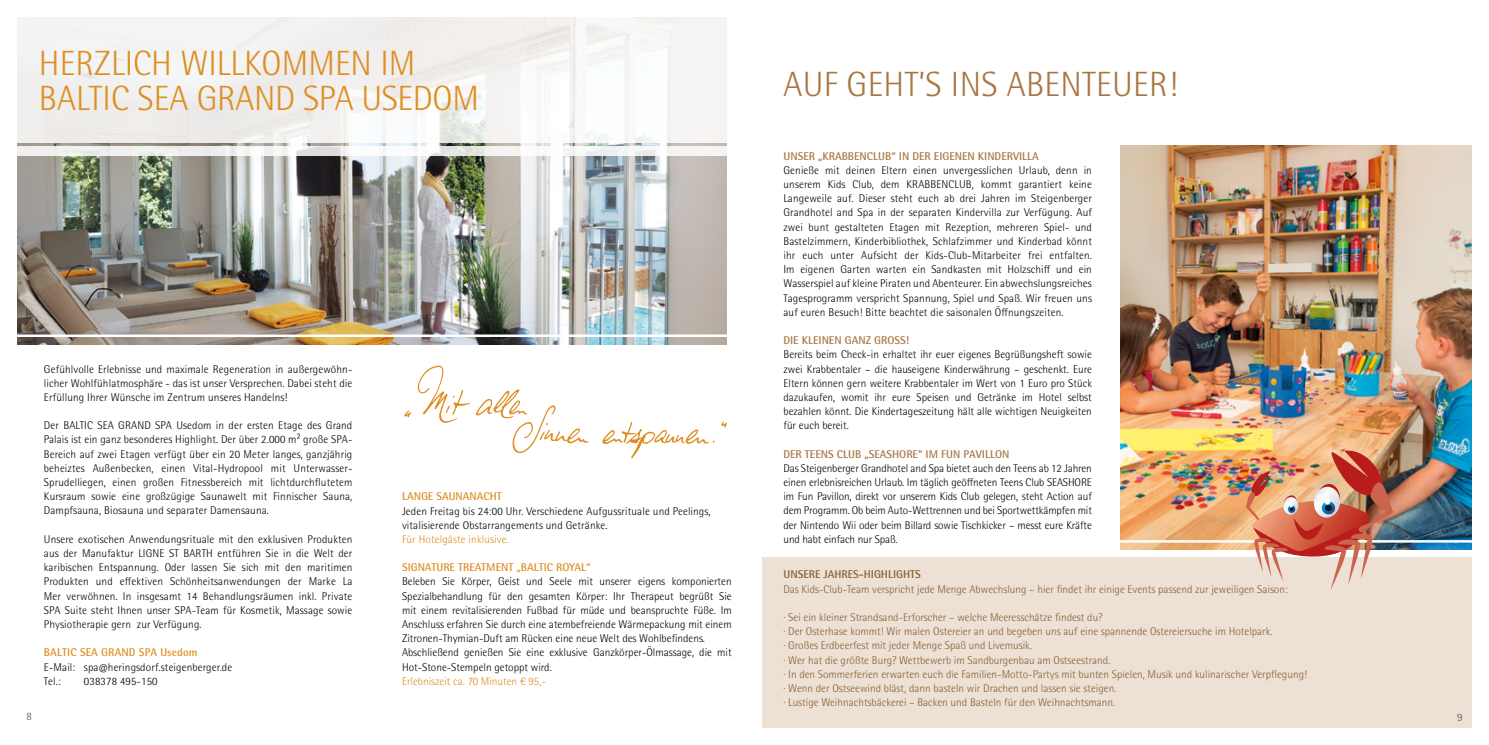
<style>
.page{position:relative;width:1489px;height:745px;background:#fff}
.page>*{position:absolute;margin:0;border:0;box-sizing:border-box;transform-origin:0 0}
.t1{font:300 35px/35.4px "Rotis Semi Sans W1 G";color:#de8e23}
.t2{font:300 35px "Rotis Semi Sans W1 G";letter-spacing:.01em;color:#a97643}
.t3{font:300 11.25px/14.1px "Rotis Semi Sans W1 G";color:#000;text-align:justify}
.t4{font:300 11.25px/14.1px "Rotis Semi Sans W1 G";color:#865e35}
.t5{font:700 11.25px "Rotis Semi Sans W1 G";color:#a97643}
.t6{font:700 11.25px "Rotis Semi Sans W1 G";color:#de8e23}
.t7{font:300 11.25px "Rotis Semi Sans W1 G";color:#de8e23}
.t8{font:700 11.25px "Rotis Semi Sans W1 G";color:#865e35}
.t9{font:300 11.25px "Rotis Semi Sans W1 G";color:#565656}
</style>
<div class="page">
<div style="left:762px;top:556px;width:709px;height:170px;background:#ede0d4"></div>
<img style="left:18px;top:143px;width:708px;height:201px">
<hr style="left:15px;top:334px;width:717px;height:3px;background:#fff">
<img style="left:1120px;top:145px;width:350px;height:404px">
<hr style="left:1116px;top:539px;width:360px;height:3px;background:#fff">
<svg style="left:17px;top:146px;width:710px;height:10px;fill:#f2f2f1"></svg>
<div style="left:16px;top:5px;width:714px;height:138px;background:#f3f4f3"></div>
<img style="left:1245px;top:447px;width:149px;height:142px">
<svg style="left:721px;top:421px;width:5px;height:6px"></svg>
<svg style="left:418px;top:365px;width:52px;height:57px"></svg>
<svg style="left:404px;top:410px;width:7px;height:7px"></svg>
<svg style="left:602px;top:422px;width:112px;height:36px"></svg>
<svg style="left:476px;top:389px;width:112px;height:64px"></svg>
<h1 class="t1" style="left:39px;top:45px;width:441px">HERZLICH WILLKOMMEN IM<br>BALTIC SEA GRAND SPA USEDOM</h1>
<p class="t3" style="left:44px;top:361px;width:310px">Gefühlvolle Erlebnisse und maximale Regeneration in außergewöhn&shy;licher Wohlfühlatmosphäre - das ist unser Versprechen. Dabei steht die Erfüllung Ihrer Wünsche im Zentrum unseres Handelns!</p>
<p class="t3" style="left:44px;top:418px;width:310px">Der BALTIC SEA GRAND SPA Usedom in der ersten Etage des Grand Palais ist ein ganz besonderes Highlight. Der über 2.000 m² große SPA-Bereich auf zwei Etagen verfügt über ein 20 Meter langes, ganzjährig beheiztes Außenbecken, einen Vital-Hydropool mit Unterwasser-Sprudelliegen, einen großen Fitnessbereich mit lichtdurchflutetem Kursraum sowie eine großzügige Saunawelt mit Finnischer Sauna, Dampfsauna, Biosauna und separater Damensauna.</p>
<p class="t3" style="left:44px;top:531px;width:310px">Unsere exotischen Anwendungsrituale mit den exklusiven Produkten aus der Manufaktur LIGNE ST BARTH entführen Sie in die Welt der karibischen Entspannung. Oder lassen Sie sich mit den maritimen Produkten und effektiven Schönheitsanwendungen der Marke La Mer verwöhnen. In insgesamt 14 Behandlungsräumen inkl. Private SPA Suite steht Ihnen unser SPA-Team für Kosmetik, Massage sowie Physiotherapie gern zur Verfügung.</p>
<p class="t6" style="left:44px;top:645px;width:155px">BALTIC SEA GRAND SPA Usedom</p>
<p class="t3" style="left:44px;top:659px;width:190px">E-Mail: spa@heringsdorf.steigenberger.de<br>Tel.:</p>
<p class="t3" style="left:84px;top:673px;width:75px">038378 495-150</p>
<p class="t6" style="left:402px;top:489px;width:101px">LANGE SAUNANACHT</p>
<p class="t3" style="left:402px;top:503px;width:310px">Jeden Freitag bis 24:00 Uhr. Verschiedene Aufgussrituale und Peelings, vitalisierende Obstarrangements und Getränke.</p>
<p class="t7" style="left:402px;top:532px;width:108px">Für Hotelgäste inklusive.</p>
<p class="t6" style="left:402px;top:560px;width:190px">SIGNATURE TREATMENT „BALTIC ROYAL“</p>
<p class="t3" style="left:402px;top:574px;width:331px;text-align:left">Beleben Sie Körper, Geist und Seele mit unserer eigens komponierten Spezialbehandlung für den gesamten Körper: Ihr Therapeut begrüßt Sie mit einem revitalisierenden Fußbad für müde und beanspruchte Füße. Im Anschluss erfahren Sie durch eine atembefreiende Wärmepackung mit einem Zitronen-Thymian-Duft am Rücken eine neue Welt des Wohlbefindens.<br>Abschließend genießen Sie eine exklusive Ganzkörper-Ölmassage, die mit Hot-Stone-Stempeln getoppt wird.</p>
<p class="t7" style="left:402px;top:674px;width:145px">Erlebniszeit ca. 70 Minuten € 95,-</p>
<h1 class="t2" style="left:783px;top:64px;width:395px">AUF GEHT’S INS ABENTEUER!</h1>
<p class="t5" style="left:783px;top:149px;width:257px">UNSER „KRABBENCLUB“ IN DER EIGENEN KINDERVILLA</p>
<p class="t3" style="left:783px;top:163px;width:310px">Genieße mit deinen Eltern einen unvergesslichen Urlaub, denn in unserem Kids Club, dem KRABBENCLUB, kommt garantiert keine Langeweile auf. Dieser steht euch ab drei Jahren im Steigenberger Grandhotel and Spa in der separaten Kindervilla zur Verfügung. Auf zwei bunt gestalteten Etagen mit Rezeption, mehreren Spiel- und Bastelzimmern, Kinderbibliothek, Schlafzimmer und Kinderbad könnt ihr euch unter Aufsicht der Kids-Club-Mitarbeiter frei entfalten.<br>Im eigenen Garten warten ein Sandkasten mit Holzschiff und ein Wasserspiel auf kleine Piraten und Abenteurer. Ein abwechslungsreiches Tagesprogramm verspricht Spannung, Spiel und Spaß. Wir freuen uns auf euren Besuch! Bitte beachtet die saisonalen Öffnungszeiten.</p>
<p class="t5" style="left:783px;top:333px;width:127px">DIE KLEINEN GANZ GROSS!</p>
<p class="t3" style="left:783px;top:347px;width:310px">Bereits beim Check-in erhaltet ihr euer eigenes Begrüßungsheft sowie zwei Krabbentaler – die hauseigene Kinderwährung – geschenkt. Eure Eltern können gern weitere Krabbentaler im Wert von 1 Euro pro Stück dazukaufen, womit ihr eure Speisen und Getränke im Hotel selbst bezahlen könnt. Die Kindertageszeitung hält alle wichtigen Neuigkeiten für euch bereit.</p>
<p class="t5" style="left:783px;top:446px;width:227px">DER TEENS CLUB „SEASHORE“ IM FUN PAVILLON</p>
<p class="t3" style="left:783px;top:461px;width:310px">Das Steigenberger Grandhotel and Spa bietet auch den Teens ab 12 Jahren einen erlebnisreichen Urlaub. Im täglich geöffneten Teens Club SEASHORE im Fun Pavillon, direkt vor unserem Kids Club gelegen, steht Action auf dem Programm. Ob beim Auto-Wettrennen und bei Sportwettkämpfen mit der Nintendo Wii oder beim Billard sowie Tischkicker – messt eure Kräfte und habt einfach nur Spaß.</p>
<p class="t8" style="left:783px;top:567px;width:139px">UNSERE JAHRES-HIGHLIGHTS</p>
<p class="t4" style="left:783px;top:581px;width:505px">Das Kids-Club-Team verspricht jede Menge Abwechslung – hier findet ihr einige Events passend zur jeweiligen Saison:</p>
<p class="t4" style="left:783px;top:609px;width:525px">∙ Sei ein kleiner Strandsand-Erforscher – welche Meeresschätze findest du?<br>∙ Der Osterhase kommt! Wir malen Ostereier an und begeben uns auf eine spannende Ostereiersuche im Hotelpark.<br>∙ Großes Erdbeerfest mit jeder Menge Spaß und Livemusik.<br>∙ Wer hat die größte Burg? Wettbewerb im Sandburgenbau am Ostseestrand.<br>∙ In den Sommerferien erwarten euch die Familien-Motto-Partys mit bunten Spielen, Musik und kulinarischer Verpflegung! ∙ Wenn der Ostseewind bläst, dann basteln wir Drachen und lassen sie steigen.<br>∙ Lustige Weihnachtsbäckerei – Backen und Basteln für den Weihnachtsmann.</p>
<p class="t9" style="left:26px;top:709px;width:7px">8</p>
<p class="t9" style="left:1456px;top:709px;width:7px">9</p>
</div>
